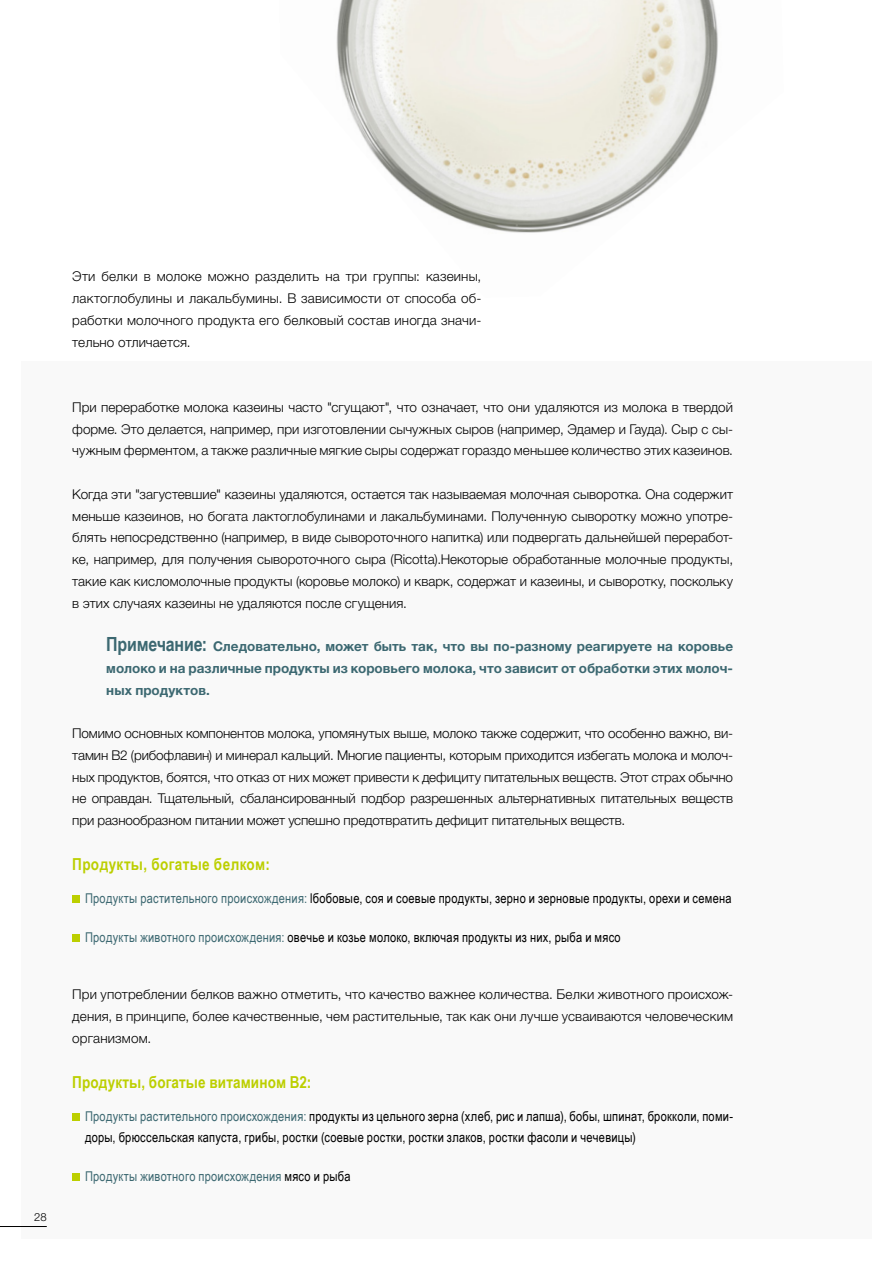
<style>
.page{position:relative;width:893px;height:1263px;background:#fff}
.page>*{position:absolute;margin:0;border:0;box-sizing:border-box;transform-origin:0 0}
.t1{font:700 16.5px "Arial Narrow";letter-spacing:.015em;color:#bccf00}
.t2{font:13.5px/21.8px "Helvetica Neue World 45 Lt";color:#000;text-align:justify}
.t3{font:13.5px/21.8px "Arial Narrow";letter-spacing:.015em;color:#000}
.t4{font:700 13.5px/21.8px "Helvetica Neue World 75";color:#3c6871;text-align:justify}
.t5{font:13.5px "Arial Narrow";letter-spacing:.015em;color:#3c6871}
.t6{font:11.25px "Helvetica Neue World 45 Lt";color:#000}
.s1{font-family:"Arial Narrow";font-size:19.5px}
.s2{color:#3c6871}
.s3{color:#000}
</style>
<div class="page">
<img style="left:336px;top:0;width:382px;height:233px">
<div style="left:21px;top:361px;width:851px;height:877px;background:#f9f9f9"></div>
<div style="left:72px;top:895px;width:8px;height:8px;background:#bccf00"></div>
<div style="left:72px;top:934px;width:8px;height:8px;background:#bccf00"></div>
<div style="left:72px;top:1113px;width:8px;height:8px;background:#bccf00"></div>
<div style="left:72px;top:1173px;width:8px;height:8px;background:#bccf00"></div>
<hr style="left:0;top:1226px;width:47px;height:1px;background:#000">
<p class="t6" style="left:34px;top:1211px;width:14px">28</p>
<p class="t2" style="left:72px;top:266px;width:411px">Эти белки в молоке можно разделить на три группы: казеины, лактоглобулины и лакальбумины. В зависимости от способа об&shy;работки молочного продукта его белковый состав иногда значи&shy;тельно отличается.</p>
<p class="t2" style="left:72px;top:396px;width:662px">При переработке молока казеины часто "сгущают", что означает, что они удаляются из молока в твердой форме. Это делается, например, при изготовлении сычужных сыров (например, Эдамер и Гауда). Сыр с сы&shy;чужным ферментом, а также различные мягкие сыры содержат гораздо меньшее количество этих казеинов.</p>
<p class="t2" style="left:72px;top:483px;width:662px">Когда эти "загустевшие" казеины удаляются, остается так называемая молочная сыворотка. Она содержит меньше казеинов, но богата лактоглобулинами и лакальбуминами. Полученную сыворотку можно употре&shy;блять непосредственно (например, в виде сывороточного напитка) или подвергать дальнейшей переработ&shy;ке, например, для получения сывороточного сыра (Ricotta).Некоторые обработанные молочные продукты, такие как кисломолочные продукты (коровье молоко) и кварк, содержат и казеины, и сыворотку, поскольку в этих случаях казеины не удаляются после сгущения.</p>
<p class="t4" style="left:106px;top:635px;width:628px"><span class="s1">Примечание:</span> Следовательно, может быть так, что вы по-разному реагируете на коровье молоко и на различные продукты из коровьего молока, что зависит от обработки этих молоч&shy;ных продуктов.</p>
<p class="t2" style="left:72px;top:722px;width:662px">Помимо основных компонентов молока, упомянутых выше, молоко также содержит, что особенно важно, ви&shy;тамин В2 (рибофлавин) и минерал кальций. Многие пациенты, которым приходится избегать молока и молоч&shy;ных продуктов, боятся, что отказ от них может привести к дефициту питательных веществ. Этот страх обычно не оправдан. Тщательный, сбалансированный подбор разрешенных альтернативных питательных веществ при разнообразном питании может успешно предотвратить дефицит питательных веществ.</p>
<p class="t1" style="left:72px;top:852px;width:199px">Продукты, богатые белком:</p>
<p class="t3" style="left:85px;top:887px;width:648px"><span class="s2">Продукты растительного происхождения:</span> lбобовые, соя и соевые продукты, зерно и зерновые продукты, орехи и семена</p>
<p class="t3" style="left:85px;top:926px;width:537px"><span class="s2">Продукты животного происхождения:</span> овечье и козье молоко, включая продукты из них, рыба и мясо</p>
<p class="t2" style="left:72px;top:983px;width:662px">При употреблении белков важно отметить, что качество важнее количества. Белки животного происхож&shy;дения, в принципе, более качественные, чем растительные, так как они лучше усваиваются человеческим организмом.</p>
<p class="t1" style="left:72px;top:1069px;width:241px">Продукты, богатые витамином В2:</p>
<p class="t3" style="left:85px;top:1104px;width:650px"><span class="s2">Продукты растительного происхождения:</span> продукты из цельного зерна (хлеб, рис и лапша), бобы, шпинат, брокколи, поми&shy;доры, брюссельская капуста, грибы, ростки (соевые ростки, ростки злаков, ростки фасоли и чечевицы)</p>
<p class="t5" style="left:85px;top:1166px;width:267px">Продукты животного происхождения <span class="s3">мясо и рыба</span></p>
</div>
